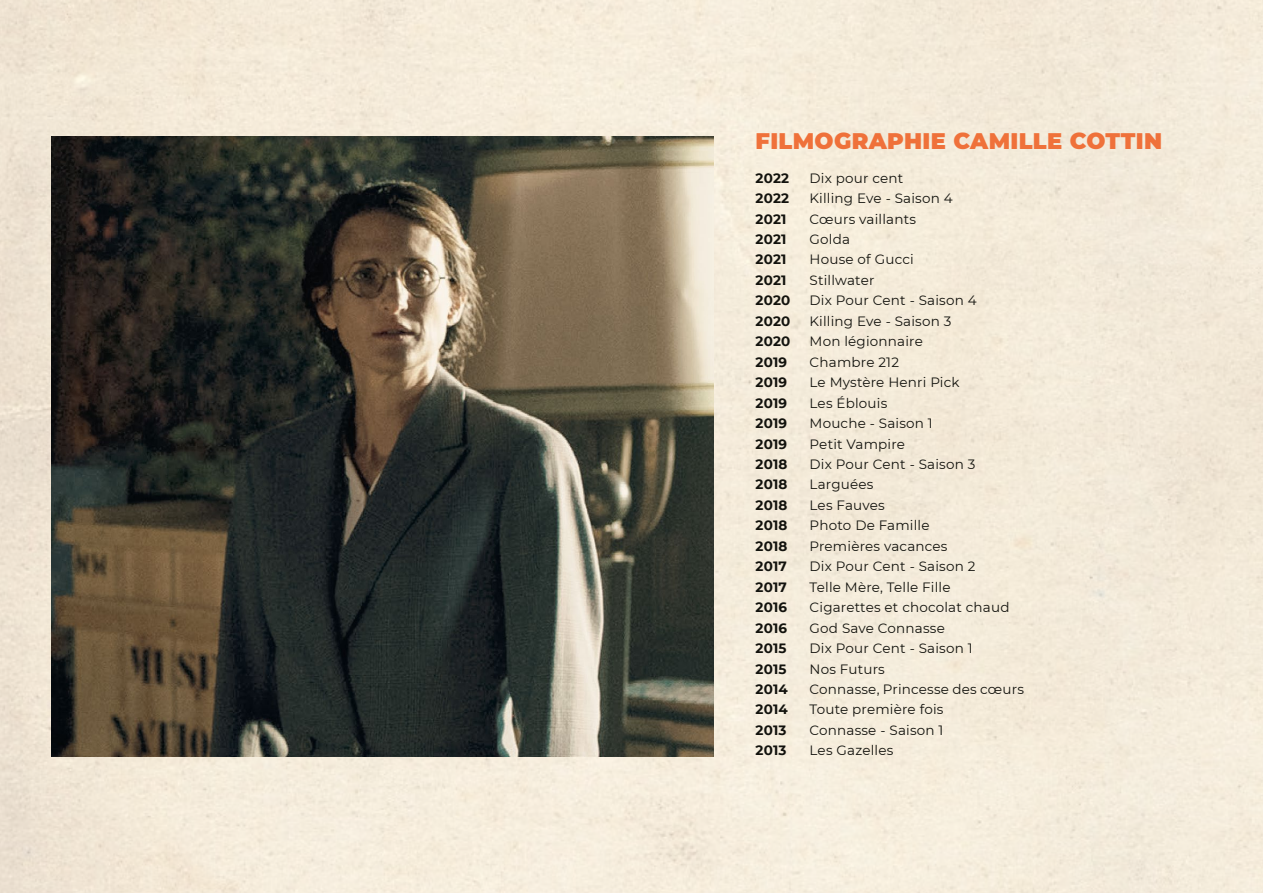
<style>
.page{position:relative;width:1263px;height:893px;background:#f4ebda}
.page>*{position:absolute;margin:0;border:0;box-sizing:border-box;transform-origin:0 0}
.t1{font:900 22.5px "Montserrat";letter-spacing:.015em;color:#ef713a}
.t2{font:13.5px "Montserrat";letter-spacing:.015em;color:#12120d}
.t3{font:700 13.5px "Montserrat";letter-spacing:.015em;color:#12120d}
</style>
<div class="page">
<img style="left:51px;top:137px;width:662px;height:619px">
<h1 class="t1" style="left:755px;top:124px;width:408px">FILMOGRAPHIE CAMILLE COTTIN</h1>
<p class="t3" style="left:755px;top:168px;width:35px">2022</p>
<p class="t2" style="left:809px;top:169px;width:95px">Dix pour cent</p>
<p class="t3" style="left:755px;top:189px;width:35px">2022</p>
<p class="t2" style="left:809px;top:189px;width:145px">Killing Eve - Saison 4</p>
<p class="t3" style="left:755px;top:209px;width:32px">2021</p>
<p class="t2" style="left:809px;top:209px;width:108px">Cœurs vaillants</p>
<p class="t3" style="left:755px;top:229px;width:32px">2021</p>
<p class="t2" style="left:809px;top:230px;width:42px">Golda</p>
<p class="t3" style="left:755px;top:250px;width:32px">2021</p>
<p class="t2" style="left:809px;top:250px;width:106px">House of Gucci</p>
<p class="t3" style="left:755px;top:270px;width:32px">2021</p>
<p class="t2" style="left:809px;top:271px;width:66px">Stillwater</p>
<p class="t3" style="left:755px;top:291px;width:36px">2020</p>
<p class="t2" style="left:809px;top:291px;width:169px">Dix Pour Cent - Saison 4</p>
<p class="t3" style="left:755px;top:311px;width:36px">2020</p>
<p class="t2" style="left:809px;top:312px;width:143px">Killing Eve - Saison 3</p>
<p class="t3" style="left:755px;top:332px;width:36px">2020</p>
<p class="t2" style="left:809px;top:332px;width:115px">Mon légionnaire</p>
<p class="t3" style="left:755px;top:352px;width:33px">2019</p>
<p class="t2" style="left:809px;top:353px;width:91px">Chambre 212</p>
<p class="t3" style="left:755px;top:373px;width:33px">2019</p>
<p class="t2" style="left:809px;top:373px;width:151px">Le Mystère Henri Pick</p>
<p class="t3" style="left:755px;top:393px;width:33px">2019</p>
<p class="t2" style="left:809px;top:394px;width:79px">Les Éblouis</p>
<p class="t3" style="left:755px;top:414px;width:33px">2019</p>
<p class="t2" style="left:809px;top:414px;width:125px">Mouche - Saison 1</p>
<p class="t3" style="left:755px;top:434px;width:33px">2019</p>
<p class="t2" style="left:809px;top:434px;width:97px">Petit Vampire</p>
<p class="t3" style="left:755px;top:454px;width:33px">2018</p>
<p class="t2" style="left:809px;top:455px;width:167px">Dix Pour Cent - Saison 3</p>
<p class="t3" style="left:755px;top:475px;width:33px">2018</p>
<p class="t2" style="left:809px;top:475px;width:65px">Larguées</p>
<p class="t3" style="left:755px;top:495px;width:33px">2018</p>
<p class="t2" style="left:809px;top:496px;width:77px">Les Fauves</p>
<p class="t3" style="left:755px;top:516px;width:33px">2018</p>
<p class="t2" style="left:809px;top:516px;width:122px">Photo De Famille</p>
<p class="t3" style="left:755px;top:536px;width:33px">2018</p>
<p class="t2" style="left:809px;top:537px;width:139px">Premières vacances</p>
<p class="t3" style="left:755px;top:557px;width:33px">2017</p>
<p class="t2" style="left:809px;top:557px;width:167px">Dix Pour Cent - Saison 2</p>
<p class="t3" style="left:755px;top:577px;width:33px">2017</p>
<p class="t2" style="left:809px;top:578px;width:142px">Telle Mère, Telle Fille</p>
<p class="t3" style="left:755px;top:598px;width:33px">2016</p>
<p class="t2" style="left:809px;top:598px;width:201px">Cigarettes et chocolat chaud</p>
<p class="t3" style="left:755px;top:618px;width:33px">2016</p>
<p class="t2" style="left:809px;top:618px;width:137px">God Save Connasse</p>
<p class="t3" style="left:755px;top:638px;width:32px">2015</p>
<p class="t2" style="left:809px;top:639px;width:165px">Dix Pour Cent - Saison 1</p>
<p class="t3" style="left:755px;top:659px;width:32px">2015</p>
<p class="t2" style="left:809px;top:659px;width:77px">Nos Futurs</p>
<p class="t3" style="left:755px;top:679px;width:34px">2014</p>
<p class="t2" style="left:809px;top:680px;width:216px">Connasse, Princesse des cœurs</p>
<p class="t3" style="left:755px;top:700px;width:34px">2014</p>
<p class="t2" style="left:809px;top:700px;width:135px">Toute première fois</p>
<p class="t3" style="left:755px;top:720px;width:32px">2013</p>
<p class="t2" style="left:809px;top:721px;width:135px">Connasse - Saison 1</p>
<p class="t3" style="left:755px;top:741px;width:32px">2013</p>
<p class="t2" style="left:809px;top:741px;width:85px">Les Gazelles</p>
</div>
